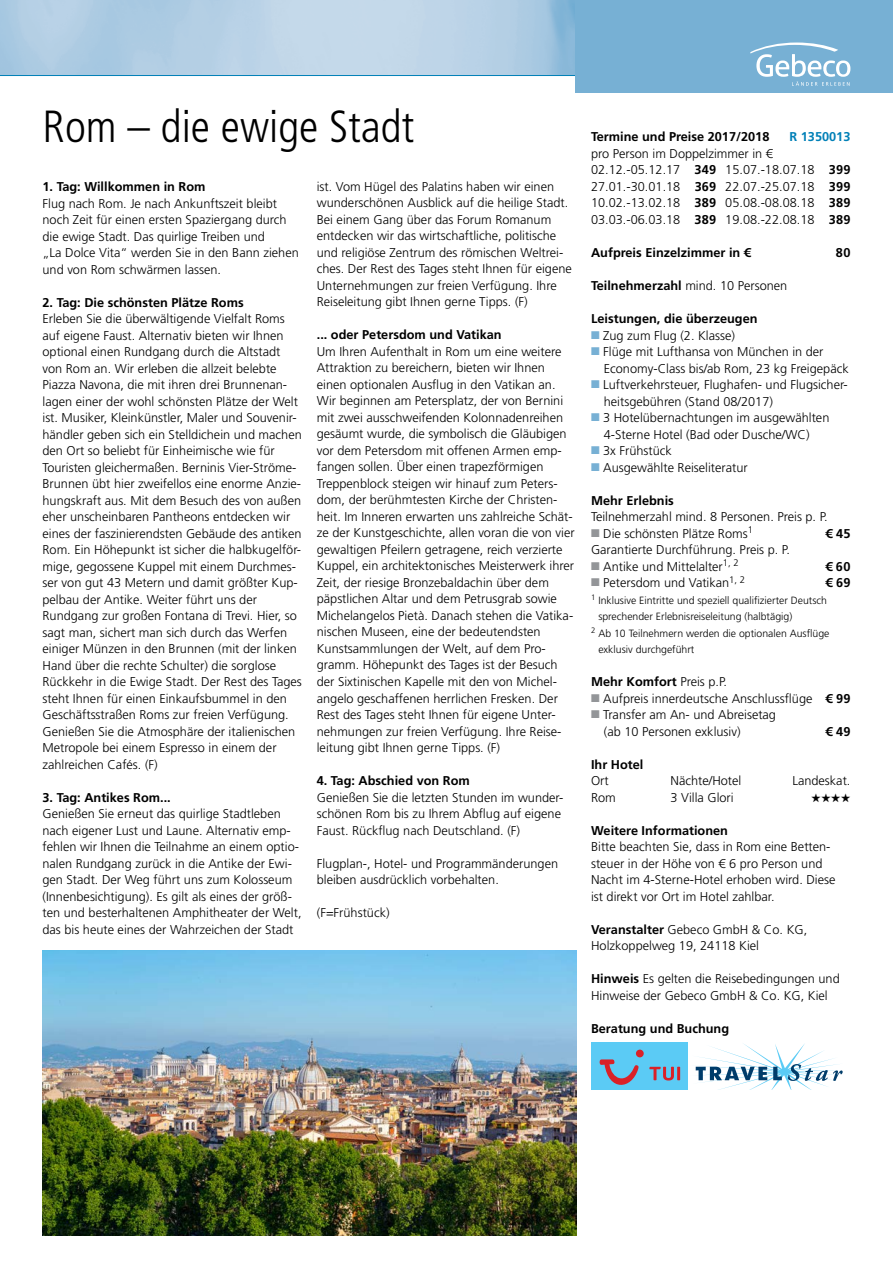
<style>
.page{position:relative;width:893px;height:1263px;background:#fff}
.page>*{position:absolute;margin:0;border:0;box-sizing:border-box;transform-origin:0 0}
.t1{font:300 condensed 45px "Frutiger";color:#000}
.t2{font:300 12.75px/16.5px "Frutiger";color:#000}
.t3{font:700 12.75px "Frutiger";color:#000}
.t4{font:700 12.75px "Frutiger";color:#0080b7}
.t5{font:12px "Zapf Dingbats";color:#000}
.t6{font:300 10.5px "Frutiger";color:#000}
.s1{font-weight:700}
.s2{color:#77b0d4}
.s3{color:#939598}
.s4{font-weight:300}
</style>
<div class="page">
<svg style="left:0;top:0;width:575px;height:76px;background:#b2cee4"></svg>
<div style="left:575px;top:0;width:318px;height:92px;background:#77b0d4"></div>
<svg style="left:750px;top:43px;width:100px;height:43px"></svg>
<img style="left:43px;top:950px;width:533px;height:286px">
<div style="left:592px;top:1042px;width:96px;height:47px;background:#5bcbf5"></div>
<svg style="left:649px;top:1067px;width:31px;height:13px"></svg>
<svg style="left:600px;top:1059px;width:39px;height:26px"></svg>
<div style="left:636px;top:1049px;width:8px;height:8px;background:#da2128;border-radius:50%"></div>
<svg style="left:695px;top:1043px;width:148px;height:46px"></svg>
<h1 class="t1" style="left:43px;top:101px;width:373px">Rom – die ewige Stadt</h1>
<p class="t3" style="left:43px;top:179px;width:164px">1. Tag: Willkommen in Rom</p>
<p class="t2" style="left:43px;top:195px;width:258px">Flug nach Rom. Je nach Ankunftszeit bleibt noch Zeit für einen ersten Spaziergang durch die ewige Stadt. Das quirlige Treiben und<br>„La Dolce Vita“ werden Sie in den Bann ziehen und von Rom schwärmen lassen.</p>
<p class="t3" style="left:43px;top:295px;width:203px">2. Tag: Die schönsten Plätze Roms</p>
<p class="t2" style="left:43px;top:311px;width:261px">Erleben Sie die überwältigende Vielfalt Roms auf eigene Faust. Alternativ bieten wir Ihnen optional einen Rundgang durch die Altstadt von Rom an. Wir erleben die allzeit belebte Piazza Navona, die mit ihren drei Brunnenan&shy;lagen einer der wohl schönsten Plätze der Welt ist. Musiker, Kleinkünstler, Maler und Souvenir&shy;händler geben sich ein Stelldichein und machen den Ort so beliebt für Einheimische wie für Touristen gleichermaßen. Berninis Vier-Ströme-Brunnen übt hier zweifellos eine enorme Anzie&shy;hungskraft aus. Mit dem Besuch des von außen eher unscheinbaren Pantheons entdecken wir eines der faszinierendsten Gebäude des antiken Rom. Ein Höhepunkt ist sicher die halbkugelför&shy;mige, gegossene Kuppel mit einem Durchmes&shy;ser von gut 43 Metern und damit größter Kup&shy;pelbau der Antike. Weiter führt uns der Rundgang zur großen Fontana di Trevi. Hier, so sagt man, sichert man sich durch das Werfen einiger Münzen in den Brunnen (mit der linken Hand über die rechte Schulter) die sorglose Rückkehr in die Ewige Stadt. Der Rest des Tages steht Ihnen für einen Einkaufsbummel in den Geschäftsstraßen Roms zur freien Verfügung.<br>Genießen Sie die Atmosphäre der italienischen Metropole bei einem Espresso in einem der zahlreichen Cafés. (F)</p>
<p class="t3" style="left:43px;top:790px;width:130px">3. Tag: Antikes Rom...</p>
<p class="t2" style="left:43px;top:805px;width:261px">Genießen Sie erneut das quirlige Stadtleben nach eigener Lust und Laune. Alternativ emp&shy;fehlen wir Ihnen die Teilnahme an einem optio&shy;nalen Rundgang zurück in die Antike der Ewi&shy;gen Stadt. Der Weg führt uns zum Kolosseum (Innenbesichtigung). Es gilt als eines der größ&shy;ten und besterhaltenen Amphitheater der Welt, das bis heute eines der Wahrzeichen der Stadt</p>
<p class="t2" style="left:317px;top:178px;width:257px">ist. Vom Hügel des Palatins haben wir einen wunderschönen Ausblick auf die heilige Stadt.<br>Bei einem Gang über das Forum Romanum entdecken wir das wirtschaftliche, politische und religiöse Zentrum des römischen Weltrei&shy;ches. Der Rest des Tages steht Ihnen für eigene Unternehmungen zur freien Verfügung. Ihre Reiseleitung gibt Ihnen gerne Tipps. (F)</p>
<p class="t3" style="left:317px;top:328px;width:186px">... oder Petersdom und Vatikan</p>
<p class="t2" style="left:317px;top:343px;width:259px">Um Ihren Aufenthalt in Rom um eine weitere Attraktion zu bereichern, bieten wir Ihnen einen optionalen Ausflug in den Vatikan an.<br>Wir beginnen am Petersplatz, der von Bernini mit zwei ausschweifenden Kolonnadenreihen gesäumt wurde, die symbolisch die Gläubigen vor dem Petersdom mit offenen Armen emp&shy;fangen sollen. Über einen trapezförmigen Treppenblock steigen wir hinauf zum Peters&shy;dom, der berühmtesten Kirche der Christen&shy;heit. Im Inneren erwarten uns zahlreiche Schät&shy;ze der Kunstgeschichte, allen voran die von vier gewaltigen Pfeilern getragene, reich verzierte Kuppel, ein architektonisches Meisterwerk ihrer Zeit, der riesige Bronzebaldachin über dem päpstlichen Altar und dem Petrusgrab sowie Michelangelos Pietà. Danach stehen die Vatika&shy;nischen Museen, eine der bedeutendsten Kunstsammlungen der Welt, auf dem Pro&shy;gramm. Höhepunkt des Tages ist der Besuch der Sixtinischen Kapelle mit den von Michel&shy;angelo geschaffenen herrlichen Fresken. Der Rest des Tages steht Ihnen für eigene Unter&shy;nehmungen zur freien Verfügung. Ihre Reise&shy;leitung gibt Ihnen gerne Tipps. (F)</p>
<p class="t3" style="left:317px;top:773px;width:155px">4. Tag: Abschied von Rom</p>
<p class="t2" style="left:317px;top:789px;width:248px">Genießen Sie die letzten Stunden im wunder&shy;schönen Rom bis zu Ihrem Abflug auf eigene<br>Faust. Rückflug nach Deutschland. (F)</p>
<p class="t2" style="left:317px;top:855px;width:243px">Flugplan-, Hotel- und Programmänderungen bleiben ausdrücklich vorbehalten.</p>
<p class="t2" style="left:317px;top:904px;width:74px">(F=Frühstück)</p>
<p class="t3" style="left:591px;top:129px;width:180px">Termine und Preise 2017/2018</p>
<p class="t4" style="left:789px;top:129px;width:62px">R 1350013</p>
<p class="t2" style="left:591px;top:145px;width:183px">pro Person im Doppelzimmer in €<br>02.12.-05.12.17 <span class="s1">349<br></span>27.01.-30.01.18 <span class="s1">369<br></span>10.02.-13.02.18 <span class="s1">389<br></span>03.03.-06.03.18 <span class="s1">389</span></p>
<p class="t2" style="left:725px;top:162px;width:127px;text-align:justify">15.07.-18.07.18 <span class="s1">399<br></span>22.07.-25.07.18 <span class="s1">399<br></span>05.08.-08.08.18 <span class="s1">389<br></span>19.08.-22.08.18 <span class="s1">389</span></p>
<p class="t3" style="left:591px;top:245px;width:161px">Aufpreis Einzelzimmer in €</p>
<p class="t3" style="left:836px;top:245px;width:16px">80</p>
<p class="t2" style="left:591px;top:277px;width:198px"><span class="s1">Teilnehmerzahl</span> mind. 10 Personen</p>
<p class="t3" style="left:591px;top:311px;width:168px">Leistungen, die überzeugen</p>
<p class="t2" style="left:591px;top:327px;width:145px"><span class="s2">■</span> Zug zum Flug (2. Klasse)</p>
<p class="t2" style="left:604px;top:344px;width:246px;text-indent:-13px"><span class="s2">■</span> Flüge mit Lufthansa von München in der<br>Economy-Class bis/ab Rom, 23 kg Freigepäck</p>
<p class="t2" style="left:604px;top:377px;width:245px;text-indent:-13px"><span class="s2">■</span> Luftverkehrsteuer, Flughafen- und Flugsicher&shy;heitsgebühren (Stand 08/2017)</p>
<p class="t2" style="left:591px;top:410px;width:240px;text-align:center"><span class="s2">■</span> 3 Hotelübernachtungen im ausgewählten<br>4-Sterne Hotel (Bad oder Dusche/WC)</p>
<p class="t2" style="left:591px;top:443px;width:82px"><span class="s2">■</span> 3x Frühstück</p>
<p class="t2" style="left:591px;top:459px;width:158px"><span class="s2">■</span> Ausgewählte Reiseliteratur</p>
<p class="t3" style="left:591px;top:493px;width:84px">Mehr Erlebnis</p>
<p class="t2" style="left:591px;top:509px;width:238px">Teilnehmerzahl mind. 8 Personen. Preis p. P.</p>
<p class="t2" style="left:591px;top:525px;width:163px"><span class="s3">■</span> Die schönsten Plätze Roms<sup>1</sup></p>
<p class="t3" style="left:825px;top:526px;width:27px">€ 45</p>
<p class="t2" style="left:591px;top:542px;width:200px">Garantierte Durchführung. Preis p. P.</p>
<p class="t2" style="left:591px;top:558px;width:149px"><span class="s3">■</span> Antike und Mittelalter<sup>1,</sup> <sup>2</sup></p>
<p class="t3" style="left:825px;top:559px;width:27px">€ 60</p>
<p class="t2" style="left:591px;top:575px;width:156px"><span class="s3">■</span> Petersdom und Vatikan<sup>1,</sup> <sup>2</sup></p>
<p class="t3" style="left:825px;top:575px;width:26px">€ 69</p>
<p class="t6" style="left:591px;top:594px;width:237px"><sup>1</sup> Inklusive Eintritte und speziell qualifizierter Deutsch</p>
<p class="t6" style="left:598px;top:610px;width:195px">sprechender Erlebnisreiseleitung (halbtägig)</p>
<p class="t6" style="left:591px;top:627px;width:240px"><sup>2</sup> Ab 10 Teilnehmern werden die optionalen Ausflüge</p>
<p class="t6" style="left:598px;top:643px;width:98px">exklusiv durchgeführt</p>
<p class="t3" style="left:591px;top:674px;width:137px">Mehr Komfort <span class="s4">Preis p.P.</span></p>
<p class="t2" style="left:591px;top:690px;width:261px"><span class="s3">■</span> Aufpreis innerdeutsche Anschlussflüge <span class="s1">€ 99</span></p>
<p class="t2" style="left:604px;top:707px;width:174px;text-indent:-13px"><span class="s3">■</span> Transfer am An- und Abreisetag (ab 10 Personen exklusiv)</p>
<p class="t3" style="left:825px;top:724px;width:26px">€ 49</p>
<p class="t3" style="left:591px;top:757px;width:54px">Ihr Hotel</p>
<p class="t2" style="left:591px;top:773px;width:19px">Ort</p>
<p class="t2" style="left:671px;top:773px;width:72px">Nächte/Hotel</p>
<p class="t2" style="left:792px;top:773px;width:60px">Landeskat.</p>
<p class="t2" style="left:591px;top:789px;width:26px">Rom</p>
<p class="t2" style="left:671px;top:789px;width:65px">3 Villa Glori</p>
<p class="t5" style="left:811px;top:792px;width:41px">★★★★</p>
<p class="t3" style="left:591px;top:823px;width:139px">Weitere Informationen</p>
<p class="t2" style="left:591px;top:839px;width:246px">Bitte beachten Sie, dass in Rom eine Betten&shy;steuer in der Höhe von € 6 pro Person und Nacht im 4-Sterne-Hotel erhoben wird. Diese ist direkt vor Ort im Hotel zahlbar.</p>
<p class="t2" style="left:591px;top:921px;width:218px"><span class="s1">Veranstalter</span> Gebeco GmbH &amp; Co. KG,<br>Holzkoppelweg 19, 24118 Kiel</p>
<p class="t2" style="left:591px;top:971px;width:250px"><span class="s1">Hinweis</span> Es gelten die Reisebedingungen und<br>Hinweise der Gebeco GmbH &amp; Co. KG, Kiel</p>
<p class="t3" style="left:591px;top:1021px;width:140px">Beratung und Buchung</p>
</div>
